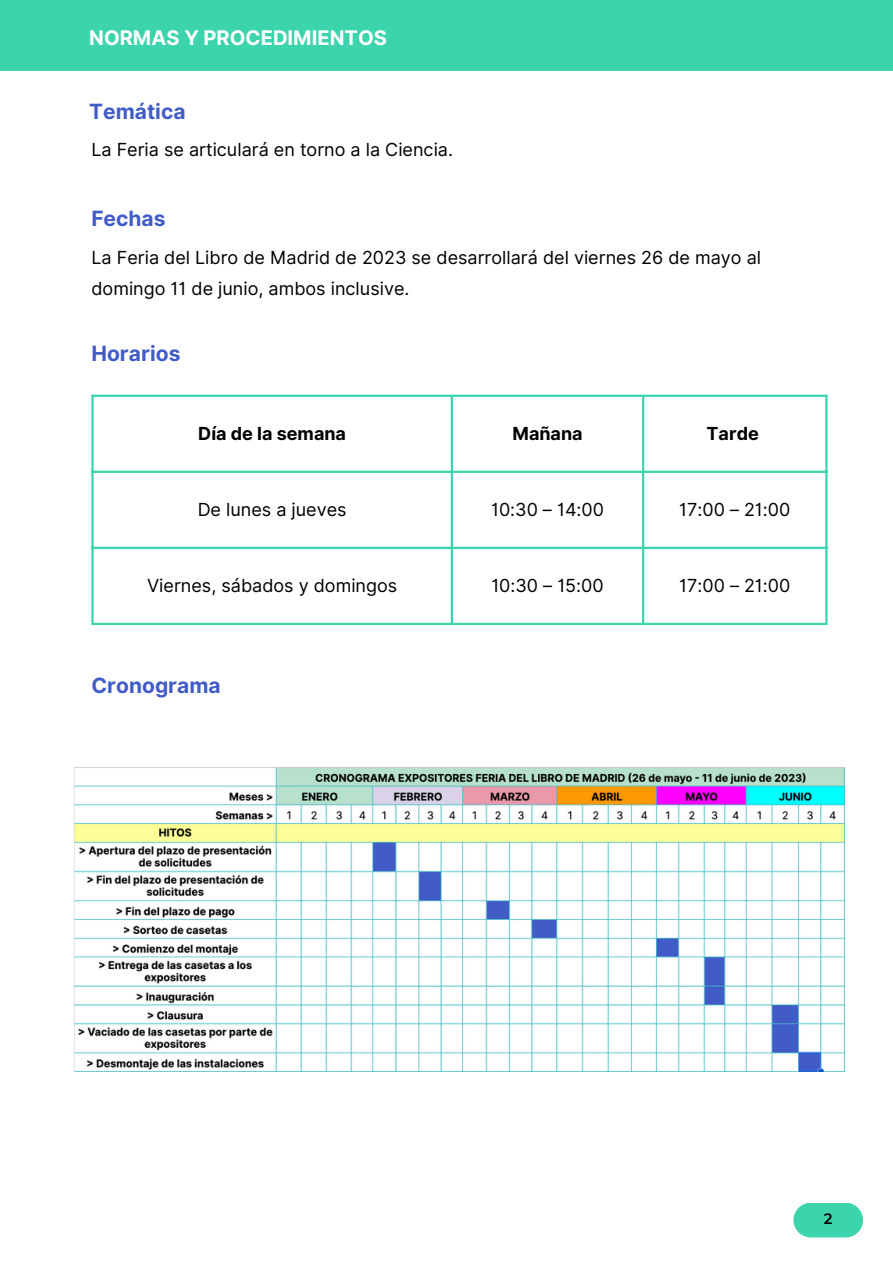
<style>
.page{position:relative;width:893px;height:1264px;background:#fff}
.page>*{position:absolute;margin:0;border:0;box-sizing:border-box;transform-origin:0 0}
.t1{font:700 21px "Inter";color:#425cc7}
.t2{font:700 20.1px "Inter";color:#fff}
.t3{font:18px/30.3px "Inter";color:#000}
.t4{font:700 18px "Inter";color:#000}
.t5{font:600 15px "Montserrat";color:#000}
</style>
<div class="page">
<div style="left:0;top:0;width:892px;height:71px;background:#3bd4ad"></div>
<div style="left:793px;top:1202px;width:70px;height:35px;background:#3bd4ad;border-radius:17px"></div>
<hr style="left:91px;top:397px;width:3px;height:226px;background:#3bd4ad">
<hr style="left:450px;top:397px;width:3px;height:226px;background:#3bd4ad">
<hr style="left:642px;top:397px;width:2px;height:226px;background:#3bd4ad">
<hr style="left:825px;top:397px;width:2px;height:226px;background:#3bd4ad">
<hr style="left:91px;top:394px;width:736px;height:3px;background:#3bd4ad">
<hr style="left:91px;top:470px;width:736px;height:3px;background:#3bd4ad">
<hr style="left:91px;top:546px;width:736px;height:3px;background:#3bd4ad">
<hr style="left:91px;top:623px;width:736px;height:2px;background:#3bd4ad">
<img style="left:74px;top:767px;width:770px;height:304px">
<p class="t2" style="left:89px;top:25px;width:299px">NORMAS Y PROCEDIMIENTOS</p>
<p class="t1" style="left:89px;top:99px;width:98px">Temática</p>
<p class="t3" style="left:91px;top:134px;width:363px">La Feria se articulará en torno a la Ciencia.</p>
<p class="t1" style="left:91px;top:205px;width:76px">Fechas</p>
<p class="t3" style="left:91px;top:242px;width:671px">La Feria del Libro de Madrid de 2023 se desarrollará del viernes 26 de mayo al domingo 11 de junio, ambos inclusive.</p>
<p class="t1" style="left:91px;top:340px;width:91px">Horarios</p>
<p class="t4" style="left:198px;top:422px;width:149px">Día de la semana</p>
<p class="t4" style="left:512px;top:422px;width:72px">Mañana</p>
<p class="t4" style="left:706px;top:422px;width:54px">Tarde</p>
<p class="t3" style="left:198px;top:494px;width:150px">De lunes a jueves</p>
<p class="t3" style="left:491px;top:494px;width:114px">10:30 – 14:00</p>
<p class="t3" style="left:679px;top:494px;width:113px">17:00 – 21:00</p>
<p class="t3" style="left:147px;top:570px;width:251px">Viernes, sábados y domingos</p>
<p class="t3" style="left:491px;top:570px;width:114px">10:30 – 15:00</p>
<p class="t3" style="left:679px;top:570px;width:113px">17:00 – 21:00</p>
<p class="t1" style="left:91px;top:672px;width:131px">Cronograma</p>
<p class="t5" style="left:823px;top:1209px;width:10px">2</p>
</div>
